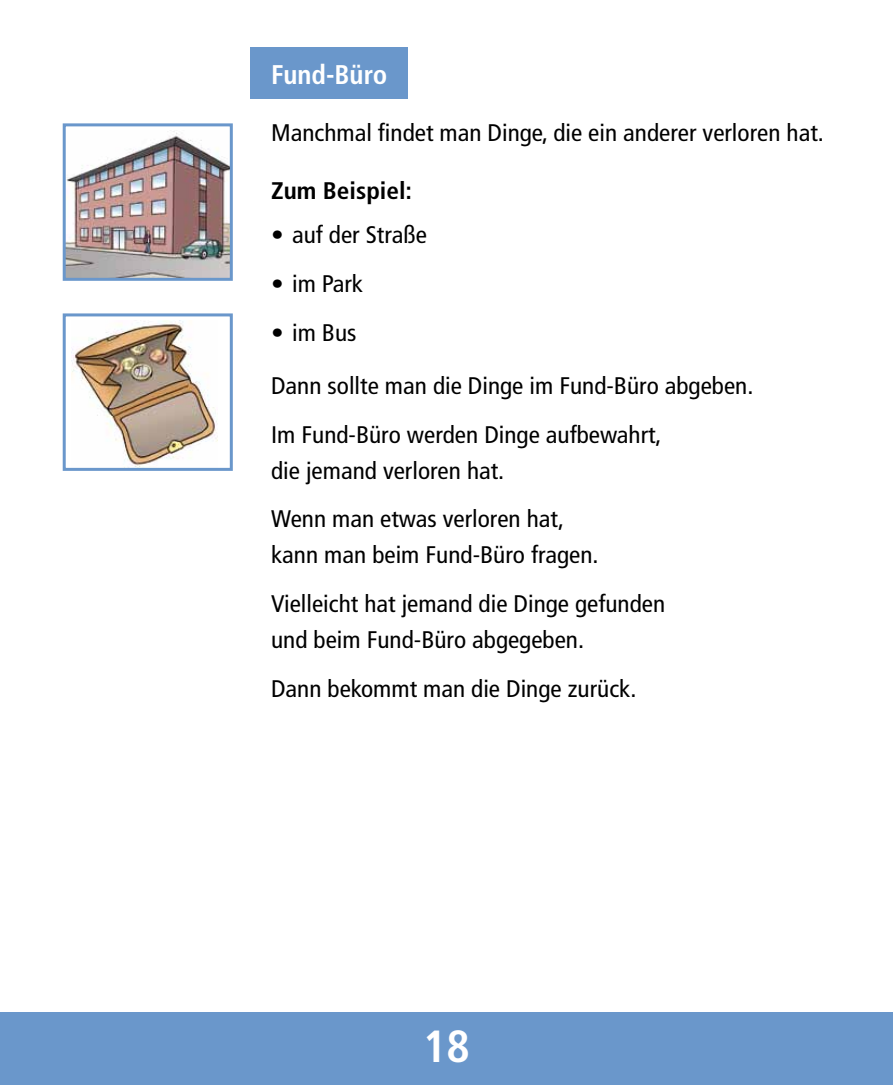
<style>
.page{position:relative;width:893px;height:1085px;background:#fff}
.page>*{position:absolute;margin:0;border:0;box-sizing:border-box;transform-origin:0 0}
.t1{font:700 condensed 45px "Frutiger";color:#fff}
.t2{font:700 condensed 27px "Frutiger";color:#fff}
.t3{font:condensed 24px/48.8px "Frutiger";color:#000;scale:1.05 1}
.t4{font:700 condensed 24px "Frutiger";color:#000;scale:1.05 1}
</style>
<div class="page">
<div style="left:0;top:1012px;width:893px;height:72px;background:#6a97cb"></div>
<div style="left:250px;top:47px;width:157px;height:52px;background:#6a97cb"></div>
<img style="left:67px;top:131px;width:162px;height:146px">
<div style="left:63px;top:123px;width:170px;height:158px;border:3px solid #6a97cb"></div>
<img style="left:72px;top:320px;width:146px;height:147px">
<div style="left:63px;top:313px;width:170px;height:158px;border:3px solid #6a97cb"></div>
<p class="t2" style="left:271px;top:59px;width:118px">Fund-Büro</p>
<p class="t3" style="left:271px;top:109px;width:528px">Manchmal findet man Dinge, die ein anderer verloren hat.</p>
<p class="t4" style="left:271px;top:176px;width:136px">Zum Beispiel:</p>
<p class="t3" style="left:271px;top:211px;width:150px">• auf der Straße</p>
<p class="t3" style="left:271px;top:259px;width:89px">• im Park</p>
<p class="t3" style="left:271px;top:308px;width:83px">• im Bus</p>
<p class="t3" style="left:271px;top:361px;width:461px">Dann sollte man die Dinge im Fund-Büro abgeben.<br>Im Fund-Büro werden Dinge aufbewahrt,</p>
<p class="t3" style="left:271px;top:446px;width:281px">die jemand verloren hat.<br>Wenn man etwas verloren hat,</p>
<p class="t3" style="left:271px;top:531px;width:377px">kann man beim Fund-Büro fragen.<br>Vielleicht hat jemand die Dinge gefunden</p>
<p class="t3" style="left:271px;top:615px;width:349px">und beim Fund-Büro abgegeben.<br>Dann bekommt man die Dinge zurück.</p>
<h1 class="t1" style="left:423px;top:1019px;width:48px">18</h1>
</div>
